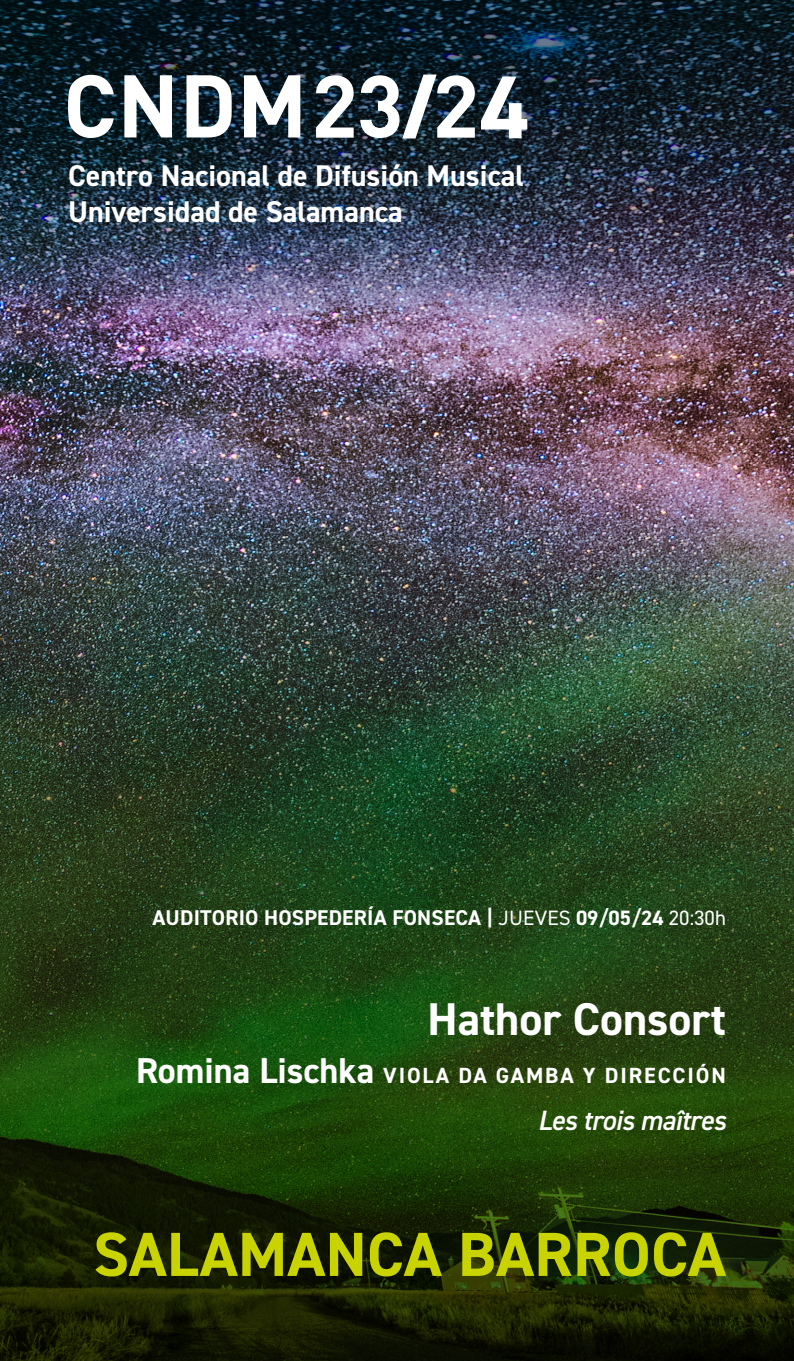
<style>
.page{position:relative;width:794px;height:1361px;background:#fff}
.page>*{position:absolute;margin:0;border:0;box-sizing:border-box;transform-origin:0 0}
.t1{font:700 62.4px "DIN2014";letter-spacing:.005em;color:#c8d300}
.t2{font:700 46px "DIN2014";color:#fff}
.t3{font:700 30px/36px "DIN2014";color:#fff}
.t4{font:italic 600 28px "DIN2014";letter-spacing:-.02em;color:#fff}
.t5{font:700 22px "DIN2014";letter-spacing:.085em;color:#fff}
.t6{font:700 21.4px "DIN2014";letter-spacing:.01em;color:#fff}
.s1{font-weight:400;font-size:20.8px}
.s2{font-size:20.8px}
.s3{font-size:36px}
</style>
<div class="page">
<img style="left:0;top:323px;width:794px;height:187px">
<img style="left:0;top:510px;width:794px;height:851px">
<img style="left:0;top:0;width:794px;height:323px">
<svg style="left:68px;top:75px;width:46px;height:63px"></svg>
<svg style="left:124px;top:75px;width:48px;height:62px"></svg>
<svg style="left:186px;top:75px;width:46px;height:62px"></svg>
<svg style="left:244px;top:75px;width:56px;height:62px"></svg>
<svg style="left:316px;top:75px;width:38px;height:63px"></svg>
<svg style="left:360px;top:75px;width:115px;height:63px"></svg>
<svg style="left:481px;top:77px;width:46px;height:61px"></svg>
<p class="t3" style="left:68px;top:158px;width:457px">Centro Nacional de Difusión Musical<br>Universidad de Salamanca</p>
<p class="t6" style="left:152px;top:903px;width:575px">AUDITORIO HOSPEDERÍA FONSECA | <span class="s1">JUEVES</span> <span class="s2">09/05/24</span> <span class="s1">20:30h</span></p>
<h2 class="t2" style="left:427px;top:988px;width:300px">Hathor Consort</h2>
<p class="t5" style="left:136px;top:1060px;width:591px"><span class="s3">Romina Lischka</span> VIOLA DA GAMBA Y DIRECCIÓN</p>
<p class="t4" style="left:538px;top:1102px;width:190px">Les trois maîtres</p>
<h1 class="t1" style="left:93px;top:1213px;width:634px">SALAMANCA BARROCA</h1>
</div>
